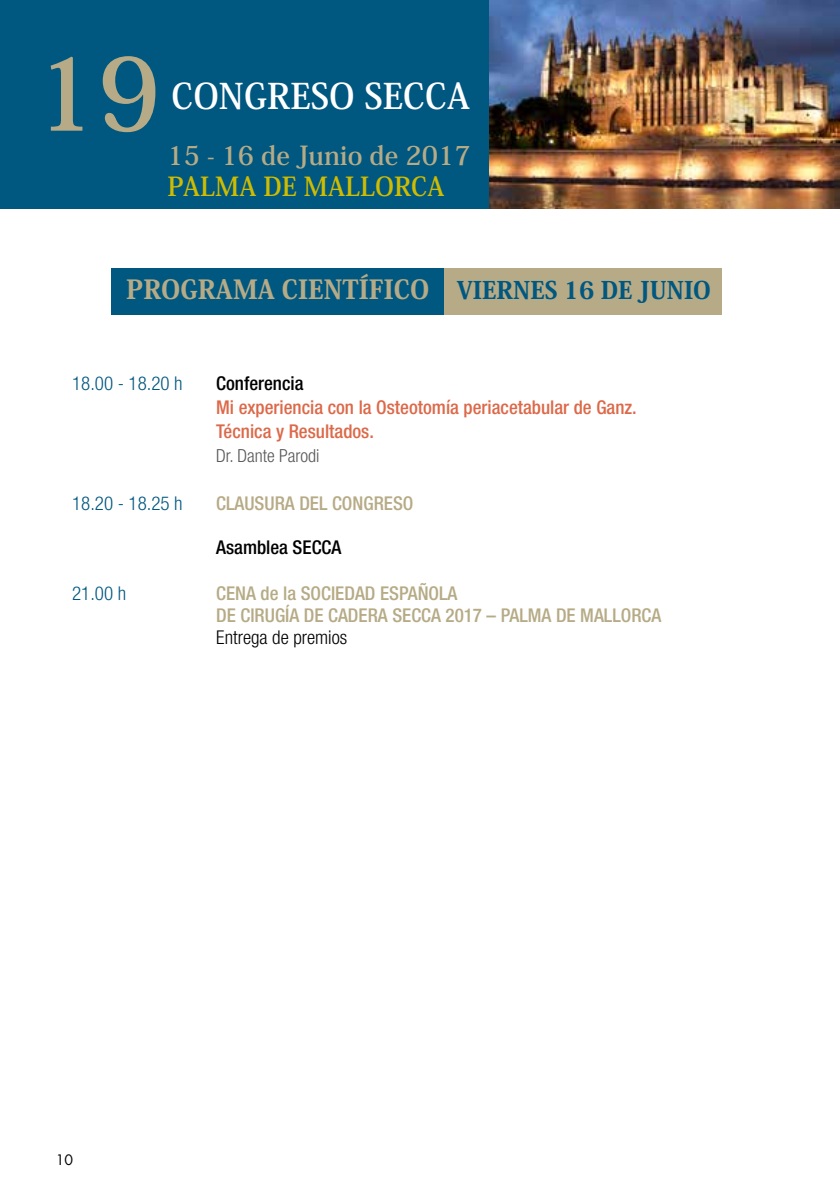
<style>
.page{position:relative;width:840px;height:1191px;background:#fff}
.page>*{position:absolute;margin:0;border:0;box-sizing:border-box;transform-origin:0 0}
.t1{font:700 100.4px "Koz Min Pro";color:#b6ab86}
.t2{font:700 35px "Koz Min Pro";color:#fff}
.t3{font:800 26px "Koz Min Pro";color:#b6ab86}
.t4{font:700 26px "Koz Min Pro";color:#b6ab86}
.t5{font:700 26px "Koz Min Pro";color:#cfbc00}
.t6{font:500 condensed 19px/22px "Helvetica Neue LT Com";color:#b6ab86}
.t7{font:500 condensed 19px/24px "Helvetica Neue LT Com";color:#dc6949}
.t8{font:300 condensed 19px "Helvetica Neue LT Com";color:#005780}
.t9{font:500 condensed 19px "Helvetica Neue LT Com";color:#000}
.t10{font:300 condensed 19px "Helvetica Neue LT Com";color:#000}
.t11{font:300 condensed 18px "Helvetica Neue LT Com";color:#58585a}
.t12{font:14px "Futura";color:#000}
.s1{font-size:24px;color:#005780}
</style>
<div class="page">
<div style="left:0;top:0;width:827px;height:209px;background:#005780"></div>
<img style="left:489px;top:0;width:350px;height:208px">
<div style="left:441px;top:268px;width:280px;height:47px;background:#b6ab86"></div>
<div style="left:111px;top:268px;width:332px;height:47px;background:#005780"></div>
<h1 class="t1" style="left:35px;top:21px;width:127px">19</h1>
<h2 class="t2" style="left:171px;top:70px;width:300px">CONGRESO SECCA</h2>
<h3 class="t4" style="left:167px;top:136px;width:304px">15 - 16 de Junio de 2017</h3>
<h3 class="t5" style="left:167px;top:167px;width:278px">PALMA DE MALLORCA</h3>
<h3 class="t3" style="left:126px;top:270px;width:586px">PROGRAMA CIENTÍFICO <span class="s1">VIERNES 16 DE JUNIO</span></h3>
<p class="t8" style="left:72px;top:372px;width:112px">18.00 - 18.20 h</p>
<p class="t9" style="left:216px;top:372px;width:89px">Conferencia</p>
<p class="t7" style="left:216px;top:395px;width:422px">Mi experiencia con la Osteotomía periacetabular de Ganz.<br>Técnica y Resultados.</p>
<p class="t11" style="left:216px;top:445px;width:105px">Dr. Dante Parodi</p>
<p class="t8" style="left:72px;top:492px;width:112px">18.20 - 18.25 h</p>
<p class="t6" style="left:216px;top:492px;width:199px">CLAUSURA DEL CONGRESO</p>
<p class="t9" style="left:216px;top:536px;width:126px">Asamblea SECCA</p>
<p class="t8" style="left:72px;top:582px;width:56px">21.00 h</p>
<p class="t6" style="left:216px;top:582px;width:446px">CENA de la SOCIEDAD ESPAÑOLA<br>DE CIRUGÍA DE CADERA SECCA 2017 – PALMA DE MALLORCA</p>
<p class="t10" style="left:216px;top:626px;width:132px">Entrega de premios</p>
<p class="t12" style="left:56px;top:1150px;width:19px">10</p>
</div>
